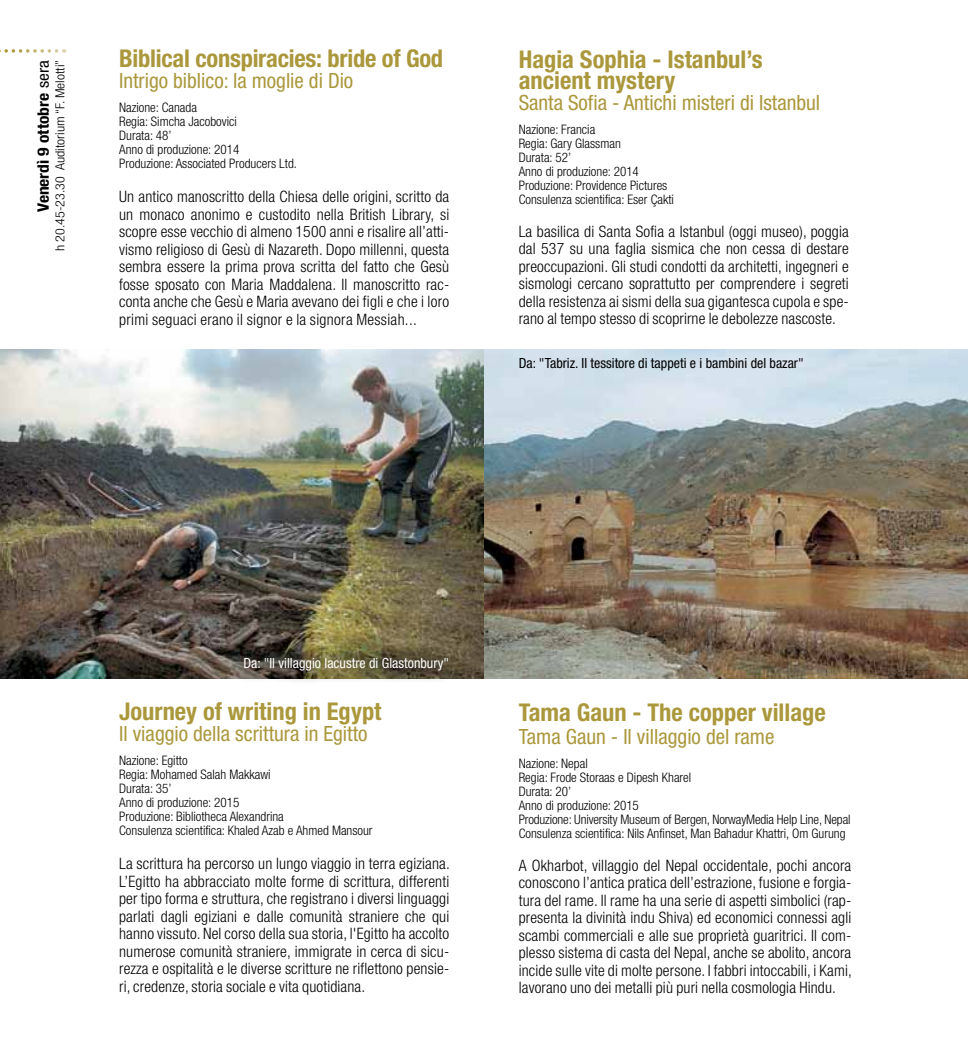
<style>
.page{position:relative;width:968px;height:1042px;background:#fff}
.page>*{position:absolute;margin:0;border:0;box-sizing:border-box;transform-origin:0 0}
.t1{font:700 condensed 24.5px/21px "Helvetica Neue LT Std";color:#ab983c}
.t2{font:condensed 21px "Helvetica Neue LT Std";color:#ab983c}
.t3{font:300 condensed 15.75px/17.5px "Helvetica Neue LT Std";letter-spacing:.01em;color:#000;text-align:justify}
.t4{font:700 condensed 15.75px "Helvetica Neue LT Std";color:#000;scale:1.11 1}
.t5{font:condensed 14px "Helvetica Neue LT Std";color:#000}
.t6{font:condensed 14px "Helvetica Neue LT Std";color:#fff}
.t7{font:300 condensed 13.12px/14px "Helvetica Neue LT Std";color:#000}
.t8{font:300 condensed 12.6px "Helvetica Neue LT Std";color:#000;scale:1.11 1}
.s1{font-weight:400}
</style>
<div class="page">
<svg style="left:0;top:49px;width:57px;height:4px"></svg>
<img style="left:0;top:349px;width:967px;height:329px">
<div style="left:228px;top:642px;width:235px;height:44px;background:#000;opacity:.75"></div>
<p class="t4" style="left:34px;top:212px;width:138px;rotate:-90deg">Venerdì 9 ottobre <span class="s1">sera</span></p>
<p class="t8" style="left:53px;top:251px;width:174px;rotate:-90deg">h 20.45-23.30 Auditorium “F. Melotti”</p>
<h1 class="t1" style="left:119px;top:48px;width:325px">Biblical conspiracies: bride of God</h1>
<h2 class="t2" style="left:119px;top:69px;width:236px">Intrigo biblico: la moglie di Dio</h2>
<p class="t7" style="left:119px;top:100px;width:179px">Nazione: Canada<br>Regia: Simcha Jacobovici<br>Durata: 48’<br>Anno di produzione: 2014<br>Produzione: Associated Producers Ltd.</p>
<p class="t3" style="left:119px;top:188px;width:331px">Un antico manoscritto della Chiesa delle origini, scritto da un monaco anonimo e custodito nella British Library, si scopre esse vecchio di almeno 1500 anni e risalire all’atti&shy;vismo religioso di Gesù di Nazareth. Dopo millenni, questa sembra essere la prima prova scritta del fatto che Gesù fosse sposato con Maria Maddalena. Il manoscritto rac&shy;conta anche che Gesù e Maria avevano dei figli e che i loro primi seguaci erano il signor e la signora Messiah...</p>
<h1 class="t1" style="left:518px;top:49px;width:245px">Hagia Sophia - Istanbul’s ancient mystery</h1>
<h2 class="t2" style="left:518px;top:91px;width:303px">Santa Sofia - Antichi misteri di Istanbul</h2>
<p class="t7" style="left:518px;top:123px;width:157px">Nazione: Francia<br>Regia: Gary Glassman<br>Durata: 52’<br>Anno di produzione: 2014<br>Produzione: Providence Pictures<br>Consulenza scientifica: Eser Çakti</p>
<p class="t3" style="left:518px;top:222px;width:331px">La basilica di Santa Sofia a Istanbul (oggi museo), poggia dal 537 su una faglia sismica che non cessa di destare preoccupazioni. Gli studi condotti da architetti, ingegneri e sismologi cercano soprattutto per comprendere i segreti della resistenza ai sismi della sua gigantesca cupola e spe&shy;rano al tempo stesso di scoprirne le debolezze nascoste.</p>
<p class="t5" style="left:518px;top:355px;width:286px">Da: "Tabriz. Il tessitore di tappeti e i bambini del bazar"</p>
<p class="t6" style="left:243px;top:655px;width:207px">Da: "Il villaggio lacustre di Glastonbury"</p>
<h1 class="t1" style="left:119px;top:701px;width:264px">Journey of writing in Egypt</h1>
<h2 class="t2" style="left:119px;top:721px;width:250px">Il viaggio della scrittura in Egitto</h2>
<p class="t7" style="left:119px;top:753px;width:255px">Nazione: Egitto<br>Regia: Mohamed Salah Makkawi<br>Durata: 35’<br>Anno di produzione: 2015<br>Produzione: Bibliotheca Alexandrina<br>Consulenza scientifica: Khaled Azab e Ahmed Mansour</p>
<p class="t3" style="left:119px;top:854px;width:332px">La scrittura ha percorso un lungo viaggio in terra egiziana.<br>L’Egitto ha abbracciato molte forme di scrittura, differenti per tipo forma e struttura, che registrano i diversi linguaggi parlati dagli egiziani e dalle comunità straniere che qui hanno vissuto. Nel corso della sua storia, l'Egitto ha accolto numerose comunità straniere, immigrate in cerca di sicu&shy;rezza e ospitalità e le diverse scritture ne riflettono pensie&shy;ri, credenze, storia sociale e vita quotidiana.</p>
<h1 class="t1" style="left:518px;top:701px;width:308px">Tama Gaun - The copper village</h1>
<h2 class="t2" style="left:518px;top:725px;width:257px">Tama Gaun - Il villaggio del rame</h2>
<p class="t7" style="left:518px;top:756px;width:333px">Nazione: Nepal<br>Regia: Frode Storaas e Dipesh Kharel<br>Durata: 20’<br>Anno di produzione: 2015<br>Produzione: University Museum of Bergen, NorwayMedia Help Line, Nepal Consulenza scientifica: Nils Anfinset, Man Bahadur Khattri, Om Gurung</p>
<p class="t3" style="left:518px;top:856px;width:334px">A Okharbot, villaggio del Nepal occidentale, pochi ancora conoscono l’antica pratica dell’estrazione, fusione e forgia&shy;tura del rame. Il rame ha una serie di aspetti simbolici (rap&shy;presenta la divinità indu Shiva) ed economici connessi agli scambi commerciali e alle sue proprietà guaritrici. Il com&shy;plesso sistema di casta del Nepal, anche se abolito, ancora incide sulle vite di molte persone. I fabbri intoccabili, i Kami, lavorano uno dei metalli più puri nella cosmologia Hindu.</p>
</div>
